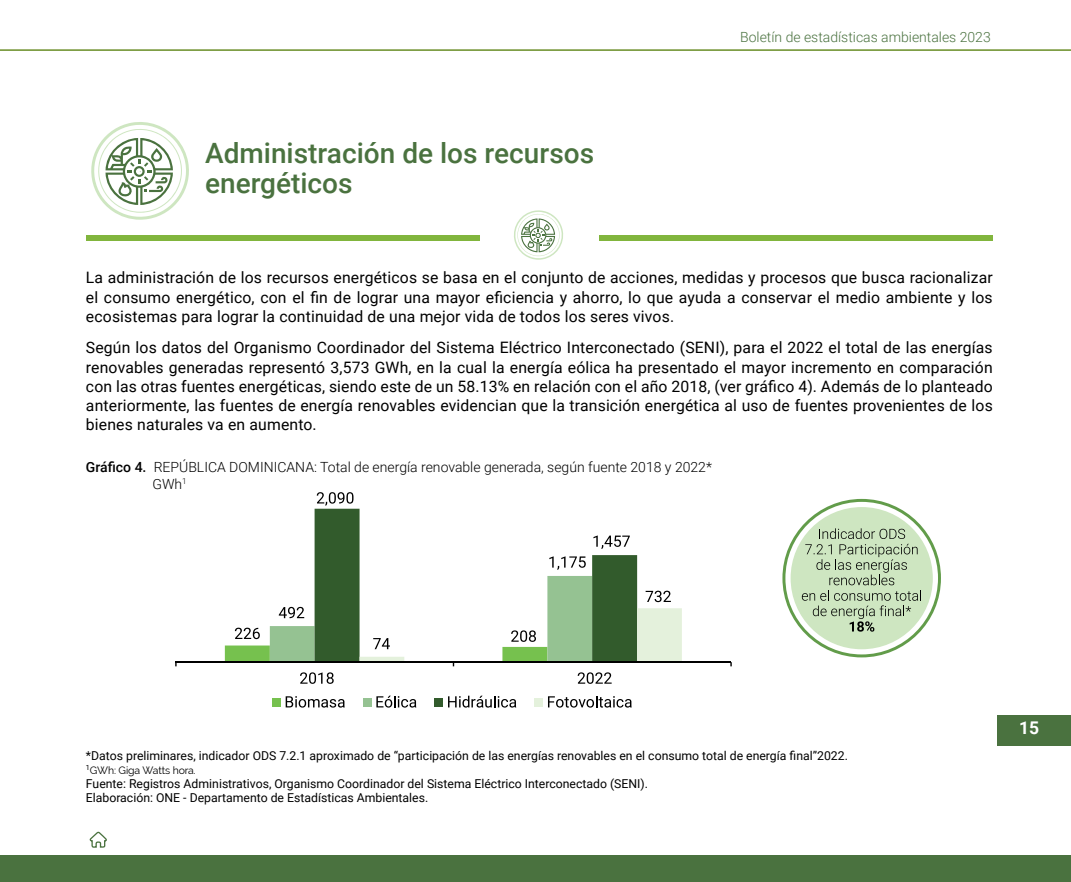
<style>
.page{position:relative;width:1071px;height:882px;background:#fff}
.page>*{position:absolute;margin:0;border:0;box-sizing:border-box;transform-origin:0 0}
.t1{font:500 28px/29.8px "Roboto";color:#4a723f}
.t2{font:700 17.5px "Roboto";color:#fff}
.t3{font:15.75px/19.2px "Roboto";letter-spacing:.01em;color:#000;text-align:justify}
.t4{font:300 14px/16.8px "Roboto";color:#000}
.t5{font:300 14px "Roboto";color:#4a723f}
.t6{font:12.25px/14px "Roboto";color:#000}
.t7{font:10.5px "Raleway";letter-spacing:-.01em;color:#000}
.s1{font-weight:500}
</style>
<div class="page">
<div style="left:998px;top:716px;width:73px;height:30px;background:#4a723f"></div>
<hr style="left:0;top:49px;width:1071px;height:2px;background:#547d08">
<div style="left:0;top:856px;width:1071px;height:26px;background:#4a723f"></div>
<svg style="left:89px;top:832px;width:18px;height:16px"></svg>
<svg style="left:315px;top:509px;width:322px;height:67px"></svg>
<hr style="left:176px;top:661px;width:555px;height:2px;background:#000">
<svg style="left:549px;top:556px;width:37px;height:14px"></svg>
<svg style="left:317px;top:492px;width:37px;height:14px"></svg>
<svg style="left:593px;top:536px;width:37px;height:13px"></svg>
<svg style="left:225px;top:576px;width:457px;height:90px"></svg>
<svg style="left:300px;top:672px;width:34px;height:12px"></svg>
<svg style="left:578px;top:672px;width:34px;height:12px"></svg>
<div style="left:272px;top:698px;width:9px;height:9px;background:#76c14e"></div>
<svg style="left:286px;top:696px;width:59px;height:12px"></svg>
<div style="left:363px;top:698px;width:9px;height:9px;background:#95c292"></div>
<svg style="left:376px;top:696px;width:40px;height:12px"></svg>
<div style="left:435px;top:698px;width:8px;height:9px;background:#325b2c"></div>
<svg style="left:448px;top:696px;width:68px;height:12px"></svg>
<div style="left:535px;top:698px;width:8px;height:9px;background:#e4f1dc"></div>
<svg style="left:548px;top:696px;width:84px;height:12px"></svg>
<svg style="left:91px;top:122px;width:98px;height:98px"></svg>
<div style="left:86px;top:235px;width:394px;height:6px;background:#81b53d"></div>
<div style="left:599px;top:235px;width:394px;height:6px;background:#81b53d"></div>
<svg style="left:514px;top:210px;width:49px;height:50px"></svg>
<svg style="left:782px;top:499px;width:159px;height:158px"></svg>
<h1 class="t1" style="left:205px;top:138px;width:391px">Administración de los recursos energéticos</h1>
<p class="t5" style="left:740px;top:27px;width:252px">Boletín de estadísticas ambientales 2023</p>
<p class="t3" style="left:86px;top:268px;width:908px">La administración de los recursos energéticos se basa en el conjunto de acciones, medidas y procesos que busca racionalizar el consumo energético, con el fin de lograr una mayor eficiencia y ahorro, lo que ayuda a conservar el medio ambiente y los ecosistemas para lograr la continuidad de una mejor vida de todos los seres vivos.</p>
<p class="t3" style="left:86px;top:338px;width:908px">Según los datos del Organismo Coordinador del Sistema Eléctrico Interconectado (SENI), para el 2022 el total de las energías renovables generadas representó 3,573 GWh, en la cual la energía eólica ha presentado el mayor incremento en comparación con las otras fuentes energéticas, siendo este de un 58.13% en relación con el año 2018, (ver gráfico 4). Además de lo planteado anteriormente, las fuentes de energía renovables evidencian que la transición energética al uso de fuentes provenientes de los bienes naturales va en aumento.</p>
<p class="t4" style="left:152px;top:458px;width:561px;text-indent:-67px"><span class="s1">Gráfico 4.</span> REPÚBLICA DOMINICANA: Total de energía renovable generada, según fuente 2018 y 2022*<br>GWh<sup>1</sup></p>
<p class="t6" style="left:86px;top:748px;width:763px">*Datos preliminares, indicador ODS 7.2.1 aproximado de “participación de las energías renovables en el consumo total de energía final”2022.</p>
<p class="t7" style="left:86px;top:764px;width:111px"><sup>1</sup>GWh: Giga Watts hora.</p>
<p class="t6" style="left:86px;top:776px;width:564px">Fuente: Registros Administrativos, Organismo Coordinador del Sistema Eléctrico Interconectado (SENI).<br>Elaboración: ONE - Departamento de Estadísticas Ambientales.</p>
<p class="t2" style="left:1019px;top:715px;width:22px">15</p>
</div>
